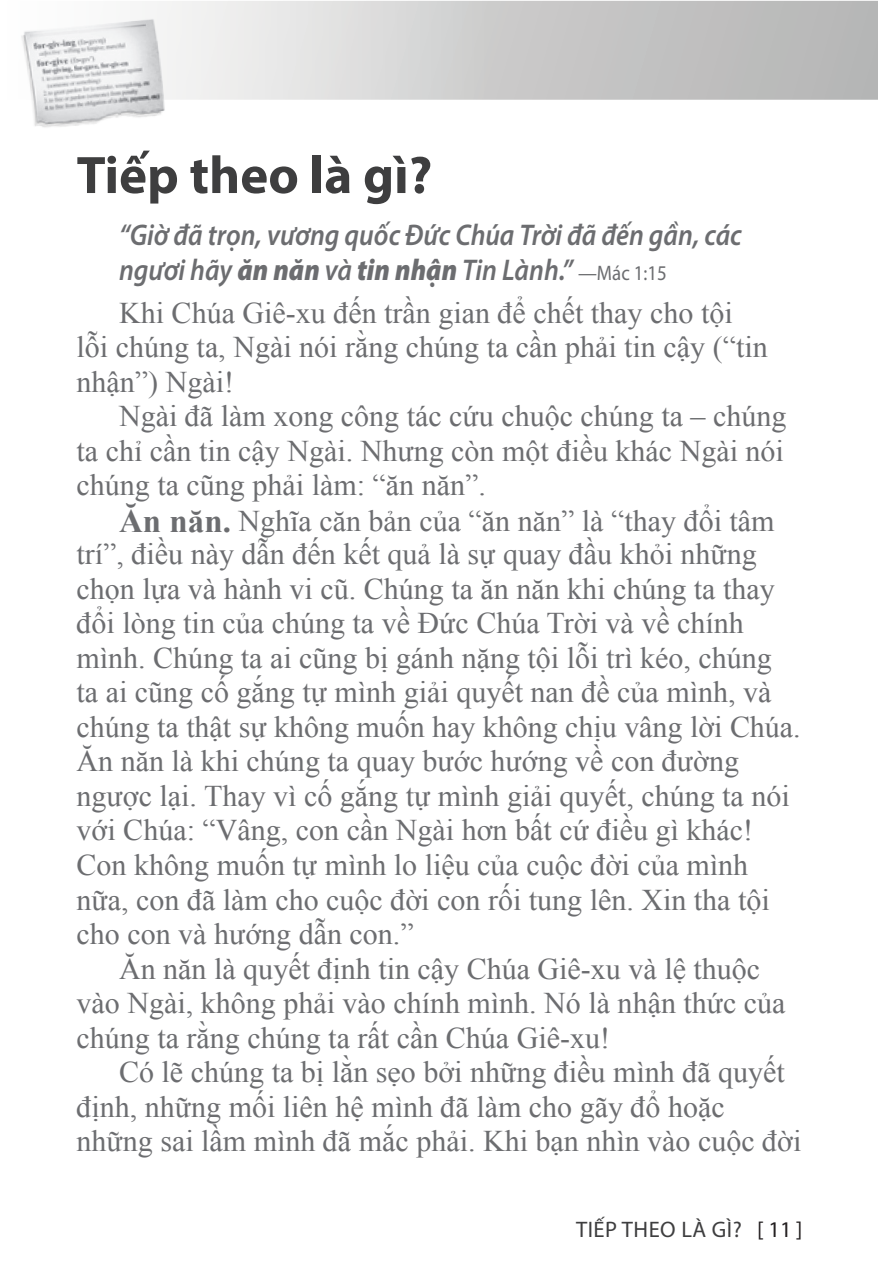
<style>
.page{position:relative;width:878px;height:1285px;background:#fff}
.page>*{position:absolute;margin:0;border:0;box-sizing:border-box;transform-origin:0 0}
.t1{font:700 53.1px "Myriad Pro";color:#3e3e3f}
.t2{font:30px/34.5px "Times New Roman";color:#6c6d70}
.t3{font:italic 600 30px/34.5px "Myriad Pro";color:#6c6d70;scale:.9 1}
.t4{font:22.5px "Myriad Pro";letter-spacing:.02em;color:#3e3e3f}
.t5{font:22.5px "Myriad Pro";color:#231f20}
.s1{font-weight:900}
.s2{font-weight:400;font-style:normal;font-size:21px}
.s3{font-weight:700;font-size:33px}
</style>
<div class="page">
<svg style="left:192px;top:1px;width:686px;height:99px"></svg>
<img style="left:21px;top:1px;width:171px;height:127px">
<h1 class="t1" style="left:77px;top:140px;width:357px">Tiếp theo là gì?</h1>
<p class="t3" style="left:119px;top:217px;width:693px">“Giờ đã trọn, vương quốc Đức Chúa Trời đã đến gần, các ngươi hãy <span class="s1">ăn năn</span> và <span class="s1">tin nhận</span> Tin Lành.” <span class="s2">—Mác 1:15</span></p>
<p class="t2" style="left:77px;top:295px;width:692px;text-indent:43px">Khi Chúa Giê-xu đến trần gian để chết thay cho tội lỗi chúng ta, Ngài nói rằng chúng ta cần phải tin cậy (“tin nhận”) Ngài!</p>
<p class="t2" style="left:77px;top:398px;width:711px;text-align:justify;text-indent:43px">Ngài đã làm xong công tác cứu chuộc chúng ta – chúng ta chỉ cần tin cậy Ngài. Nhưng còn một điều khác Ngài nói chúng ta cũng phải làm: “ăn năn”.</p>
<p class="t2" style="left:77px;top:503px;width:725px;text-indent:43px"><span class="s3">Ăn năn.</span> Nghĩa căn bản của “ăn năn” là “thay đổi tâm trí”, điều này dẫn đến kết quả là sự quay đầu khỏi những chọn lựa và hành vi cũ. Chúng ta ăn năn khi chúng ta thay đổi lòng tin của chúng ta về Đức Chúa Trời và về chính mình. Chúng ta ai cũng bị gánh nặng tội lỗi trì kéo, chúng ta ai cũng cố gắng tự mình giải quyết nan đề của mình, và chúng ta thật sự không muốn hay không chịu vâng lời Chúa.<br>Ăn năn là khi chúng ta quay bước hướng về con đường ngược lại. Thay vì cố gắng tự mình giải quyết, chúng ta nói với Chúa: “Vâng, con cần Ngài hơn bất cứ điều gì khác!<br>Con không muốn tự mình lo liệu của cuộc đời của mình nữa, con đã làm cho cuộc đời con rối tung lên. Xin tha tội cho con và hướng dẫn con.”</p>
<p class="t2" style="left:77px;top:950px;width:710px;text-indent:43px">Ăn năn là quyết định tin cậy Chúa Giê-xu và lệ thuộc vào Ngài, không phải vào chính mình. Nó là nhận thức của chúng ta rằng chúng ta rất cần Chúa Giê-xu!</p>
<p class="t2" style="left:77px;top:1054px;width:726px;text-indent:43px">Có lẽ chúng ta bị lằn sẹo bởi những điều mình đã quyết định, những mối liên hệ mình đã làm cho gãy đổ hoặc những sai lầm mình đã mắc phải. Khi bạn nhìn vào cuộc đời</p>
<p class="t4" style="left:576px;top:1214px;width:167px">TIẾP THEO LÀ GÌ?</p>
<p class="t5" style="left:757px;top:1214px;width:47px">[ 11 ]</p>
</div>
